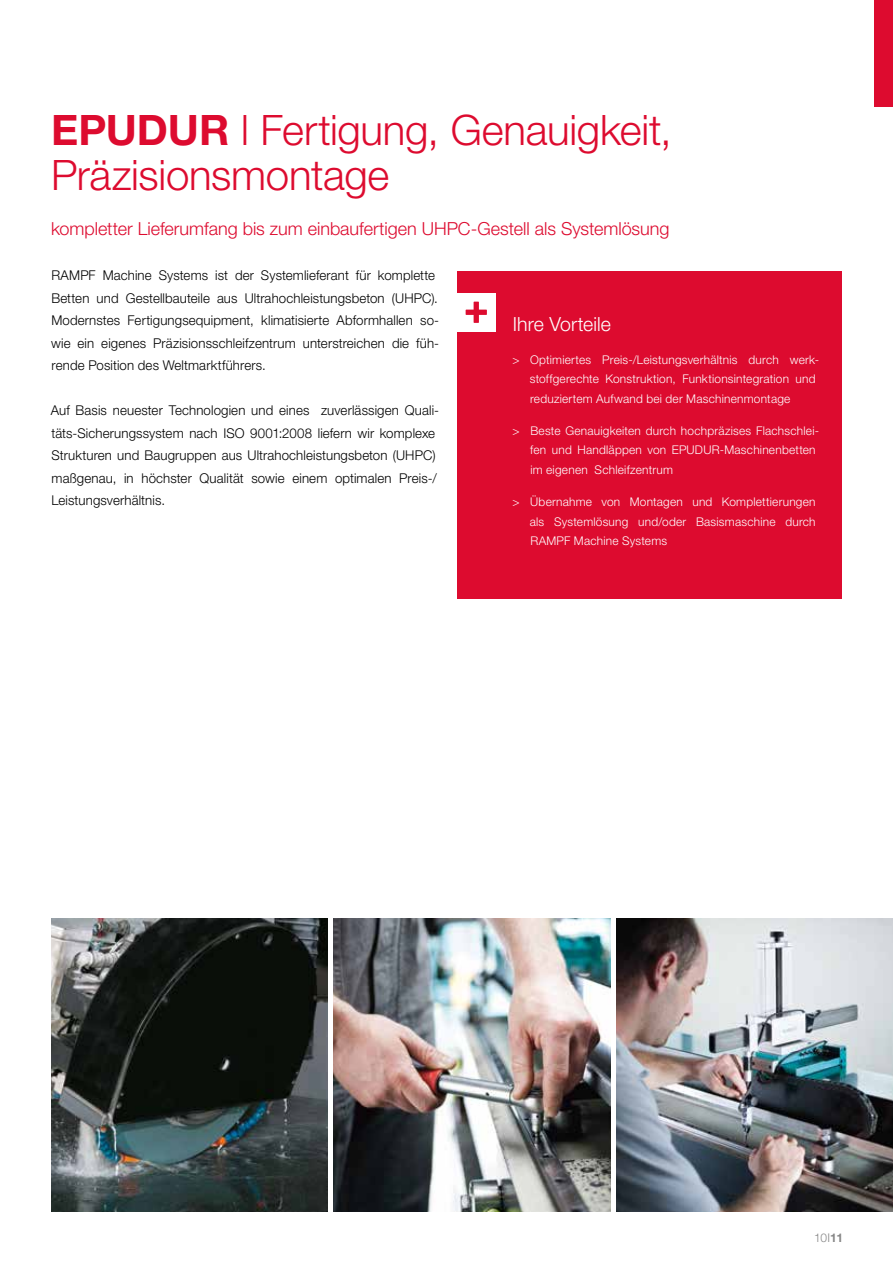
<style>
.page{position:relative;width:893px;height:1263px;background:#fff}
.page>*{position:absolute;margin:0;border:0;box-sizing:border-box;transform-origin:0 0}
.t1{font:300 42px/45px "Helvetica Neue LT Std";letter-spacing:-.005em;color:#dd0b2f}
.t2{font:300 19.5px "Helvetica Neue LT Std";color:#fff}
.t3{font:300 18px "Helvetica Neue LT Std";color:#dd0b2f}
.t4{font:300 13.5px/22.5px "Helvetica Neue LT Std";letter-spacing:.01em;color:#000}
.t5{font:300 12px/19.5px "Helvetica Neue LT Std";letter-spacing:.02em;color:#fff}
.t6{font:300 12px "Helvetica Neue LT Std";color:#878787}
.s1{font-weight:700}
</style>
<div class="page">
<img style="left:334px;top:918px;width:276px;height:294px">
<img style="left:617px;top:918px;width:276px;height:294px">
<img style="left:51px;top:918px;width:276px;height:294px">
<div style="left:874px;top:0;width:19px;height:106px;background:#dd0b2f"></div>
<div style="left:457px;top:271px;width:385px;height:327px;background:#dd0b2f"></div>
<div style="left:457px;top:293px;width:38px;height:38px;background:#fff"></div>
<svg style="left:466px;top:302px;width:21px;height:21px"></svg>
<h1 class="t1" style="left:51px;top:107px;width:622px"><span class="s1">EPUDUR</span> l Fertigung, Genauigkeit,<br>Präzisionsmontage</h1>
<h3 class="t3" style="left:51px;top:218px;width:620px">kompletter Lieferumfang bis zum einbaufertigen UHPC-Gestell als Systemlösung</h3>
<p class="t4" style="left:51px;top:264px;width:389px">RAMPF Machine Systems ist der Systemlieferant für komplette Betten und Gestellbauteile aus Ultrahochleistungsbeton (UHPC).<br>Modernstes Fertigungsequipment, klimatisierte Abformhallen so&shy;wie ein eigenes Präzisionsschleifzentrum unterstreichen die füh&shy;rende Position des Weltmarktführers.</p>
<p class="t4" style="left:51px;top:399px;width:390px">Auf Basis neuester Technologien und eines zuverlässigen Quali&shy;täts-Sicherungssystem nach ISO 9001:2008 liefern wir komplexe Strukturen und Baugruppen aus Ultrahochleistungsbeton (UHPC) maßgenau, in höchster Qualität sowie einem optimalen Preis-/ Leistungsverhältnis.</p>
<h2 class="t2" style="left:513px;top:312px;width:100px">Ihre Vorteile</h2>
<p class="t5" style="left:530px;top:349px;width:291px;text-indent:-17px">&gt; Optimiertes Preis-/Leistungsverhältnis durch werk&shy;stoffgerechte Konstruktion, Funktionsintegration und reduziertem Aufwand bei der Maschinenmontage</p>
<p class="t5" style="left:530px;top:421px;width:290px;text-indent:-18px">&gt; Beste Genauigkeiten durch hochpräzises Flachschlei&shy;fen und Handläppen von EPUDUR-Maschinenbetten im eigenen Schleifzentrum</p>
<p class="t5" style="left:530px;top:492px;width:287px;text-align:justify;text-indent:-17px">&gt; Übernahme von Montagen und Komplettierungen als Systemlösung und/oder Basismaschine durch RAMPF Machine Systems</p>
<p class="t6" style="left:814px;top:1230px;width:30px">10I<span class="s1">11</span></p>
</div>
